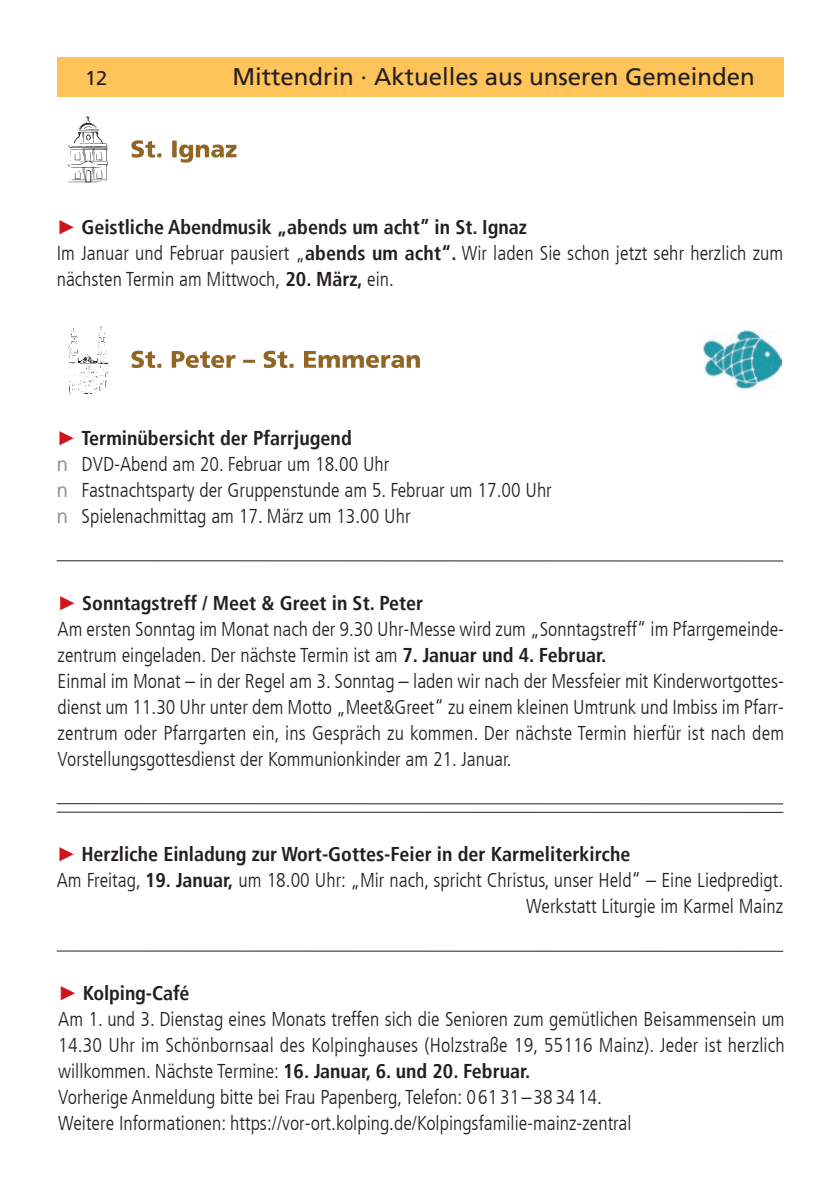
<style>
.page{position:relative;width:840px;height:1191px;background:#fff}
.page>*{position:absolute;margin:0;border:0;box-sizing:border-box;transform-origin:0 0}
.t1{font:24px "Frutiger LT";color:#231f20}
.t2{font:300 condensed 20px/26px "Frutiger LT";color:#231f20}
.t3{font:700 condensed 20px "Frutiger LT";color:#231f20}
.t4{font:20px "Frutiger LT";color:#231f20}
.s1{font-family:"Arial";font-weight:400;font-stretch:normal;color:#cd151d}
.s2{font-weight:700}
</style>
<div class="page">
<div style="left:57px;top:57px;width:725px;height:40px;background:#fec459"></div>
<svg style="left:131px;top:140px;width:105px;height:23px"></svg>
<img style="left:68px;top:116px;width:40px;height:67px">
<svg style="left:131px;top:351px;width:289px;height:17px"></svg>
<img style="left:69px;top:326px;width:38px;height:68px">
<img style="left:703px;top:330px;width:78px;height:60px">
<hr style="left:57px;top:560px;width:725px;height:1px;background:#231f20">
<hr style="left:57px;top:811px;width:725px;height:2px;background:#231f20">
<hr style="left:57px;top:950px;width:725px;height:1px;background:#231f20">
<hr style="left:57px;top:803px;width:725px;height:1px;background:#231f20">
<p class="t4" style="left:85px;top:66px;width:24px">12</p>
<p class="t1" style="left:232px;top:63px;width:523px">Mittendrin · Aktuelles aus unseren Gemeinden</p>
<p class="t3" style="left:57px;top:215px;width:471px"><span class="s1">►</span> Geistliche Abendmusik „abends um acht” in St. Ignaz</p>
<p class="t2" style="left:57px;top:241px;width:727px">Im Januar und Februar pausiert „<span class="s2">abends um acht“.</span> Wir laden Sie schon jetzt sehr herzlich zum nächsten Termin am Mittwoch, <span class="s2">20. März,</span> ein.</p>
<p class="t2" style="left:82px;top:425px;width:309px;text-indent:-25px"><span class="s1">►</span> <span class="s2">Terminübersicht der Pfarrjugend<br></span>DVD-Abend am 20. Februar um 18.00 Uhr</p>
<p class="t2" style="left:82px;top:477px;width:471px">Fastnachtsparty der Gruppenstunde am 5. Februar um 17.00 Uhr</p>
<p class="t2" style="left:82px;top:503px;width:330px">Spielenachmittag am 17. März um 13.00 Uhr</p>
<p class="t2" style="left:58px;top:590px;width:727px"><span class="s1">►</span> <span class="s2">Sonntagstreff / Meet &amp; Greet in St. Peter<br></span>Am ersten Sonntag im Monat nach der 9.30 Uhr-Messe wird zum „Sonntagstreff“ im Pfarrgemeinde - zentrum eingeladen. Der nächste Termin ist am <span class="s2">7. Januar und 4. Februar.</span></p>
<p class="t2" style="left:58px;top:668px;width:727px;text-align:justify">Einmal im Monat – in der Regel am 3. Sonntag – laden wir nach der Messfeier mit Kinderwortgottes&shy;dienst um 11.30 Uhr unter dem Motto „Meet&amp;Greet“ zu einem kleinen Umtrunk und Imbiss im Pfarr&shy;zentrum oder Pfarrgarten ein, ins Gespräch zu kommen. Der nächste Termin hierfür ist nach dem Vorstellungsgottesdienst der Kommunionkinder am 21. Januar.</p>
<p class="t3" style="left:57px;top:842px;width:575px"><span class="s1">►</span> Herzliche Einladung zur Wort-Gottes-Feier in der Karmeliterkirche</p>
<p class="t2" style="left:57px;top:867px;width:727px;text-align:right">Am Freitag, <span class="s2">19. Januar,</span> um 18.00 Uhr: „Mir nach, spricht Christus, unser Held“ – Eine Liedpredigt.<br>Werkstatt Liturgie im Karmel Mainz</p>
<p class="t3" style="left:58px;top:981px;width:133px"><span class="s1">►</span> Kolping-Café</p>
<p class="t2" style="left:58px;top:1006px;width:727px;text-align:justify">Am 1. und 3. Dienstag eines Monats treffen sich die Senioren zum gemütlichen Beisammensein um 14.30 Uhr im Schönbornsaal des Kolpinghauses (Holzstraße 19, 55116 Mainz). Jeder ist herzlich willkommen. Nächste Termine: <span class="s2">16. Januar, 6. und 20. Februar.</span></p>
<p class="t2" style="left:58px;top:1084px;width:574px">Vorherige Anmeldung bitte bei Frau Papenberg, Telefon: 061 31–38 34 14.<br>Weitere Informationen: https://vor-ort.kolping.de/Kolpingsfamilie-mainz-zentral</p>
</div>
